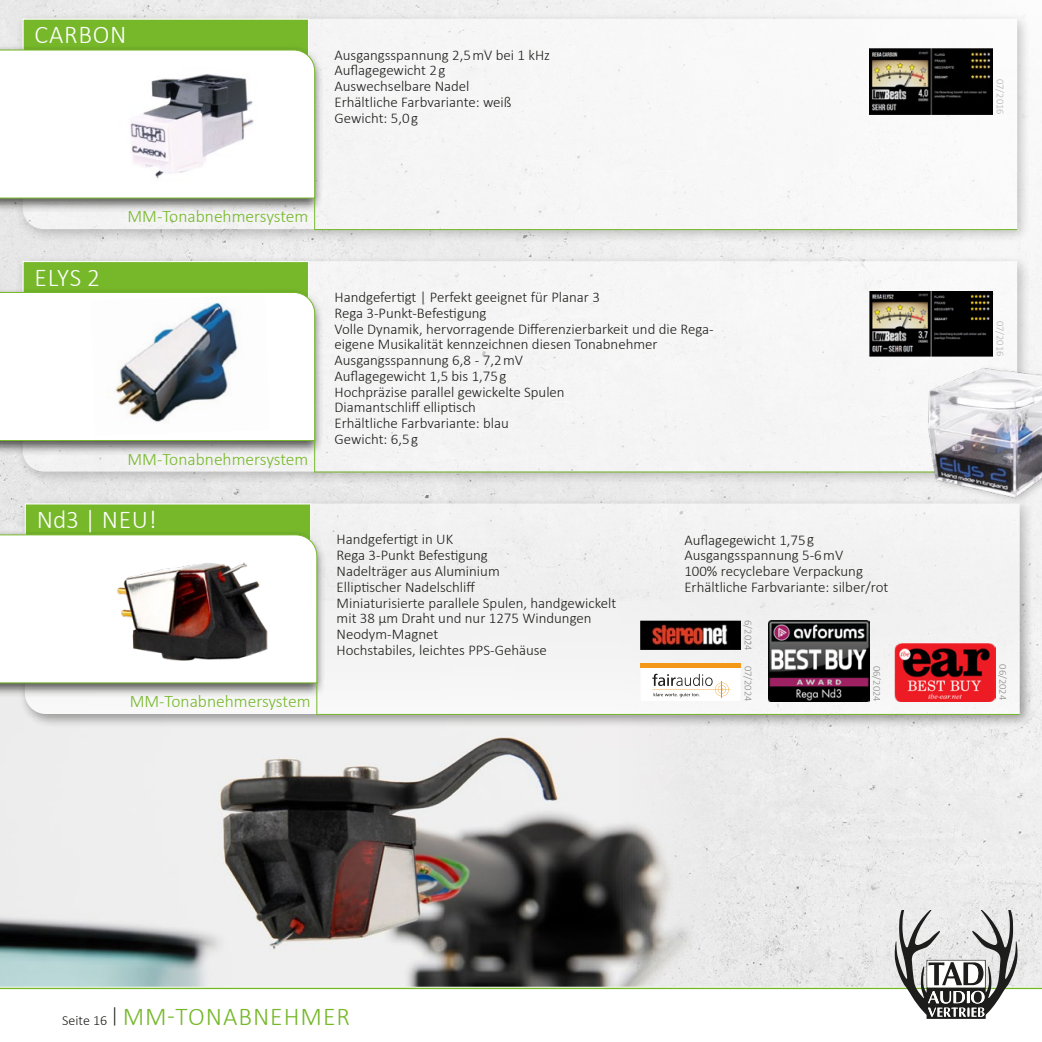
<style>
.page{position:relative;width:1042px;height:1042px;background:#ededed}
.page>*{position:absolute;margin:0;border:0;box-sizing:border-box;transform-origin:0 0}
.t1{font:300 25.72px "Calibri";letter-spacing:.04em;color:#76b82a}
.t2{font:300 25.72px "Calibri";letter-spacing:.03em;color:#fff}
.t3{font:300 17.5px "Calibri";color:#76b82a}
.t4{font:300 14.88px/15.8px "Calibri";color:#1d1d1b}
.t5{font:300 10.5px "Calibri";color:#878786}
.t6{font:300 10.5px "Calibri";color:#b3b2b2}
.s1{font-size:14px;color:#1d1d1b}
.s2{font-size:21px;color:#1d1d1b}
</style>
<div class="page">
<img style="left:220px;top:736px;width:531px;height:174px">
<div style="left:0;top:988px;width:1042px;height:54px;background:#fff"></div>
<div style="left:15px;top:11px;width:1016px;height:232px;background:#1d1d1b;opacity:.5"></div>
<div style="left:23px;top:19px;width:994px;height:210px;background:#f7f7f7"></div>
<div style="left:23px;top:19px;width:286px;height:167px;background:#76b82a"></div>
<hr style="left:314px;top:229px;width:703px;height:1px;background:#76b82a">
<div style="left:0;top:45px;width:324px;height:168px;background:#1d1d1b;opacity:.75"></div>
<div style="left:0;top:49px;width:315px;height:150px;background:#fff"></div>
<hr style="left:314px;top:198px;width:1px;height:32px;background:#76b82a">
<img style="left:93px;top:57px;width:196px;height:128px">
<img style="left:869px;top:49px;width:123px;height:65px">
<svg style="left:0;top:910px;width:1042px;height:109px"></svg>
<div style="left:18px;top:496px;width:1015px;height:232px;background:#1d1d1b;opacity:.5"></div>
<svg style="left:25px;top:503px;width:994px;height:211px"></svg>
<div style="left:25px;top:503px;width:286px;height:168px;background:#76b82a;border:1px solid #fff"></div>
<div style="left:0;top:530px;width:326px;height:168px;background:#1d1d1b;opacity:.75"></div>
<svg style="left:0;top:534px;width:318px;height:150px;background:#f3f7ed"></svg>
<hr style="left:316px;top:682px;width:1px;height:33px;background:#76b82a">
<img style="left:86px;top:539px;width:222px;height:142px">
<hr style="left:317px;top:714px;width:702px;height:1px;background:#76b82a">
<img style="left:894px;top:644px;width:101px;height:57px">
<div style="left:16px;top:254px;width:1015px;height:232px;background:#1d1d1b;opacity:.5"></div>
<svg style="left:23px;top:261px;width:994px;height:210px"></svg>
<div style="left:23px;top:261px;width:286px;height:167px;background:#76b82a;border:1px solid #fff"></div>
<hr style="left:314px;top:471px;width:703px;height:1px;background:#76b82a">
<div style="left:0;top:287px;width:324px;height:168px;background:#1d1d1b;opacity:.75"></div>
<div style="left:0;top:292px;width:315px;height:149px;background:#fff"></div>
<hr style="left:314px;top:440px;width:1px;height:32px;background:#76b82a">
<img style="left:899px;top:346px;width:143px;height:176px">
<img style="left:91px;top:295px;width:178px;height:140px">
<img style="left:869px;top:291px;width:123px;height:65px">
<img style="left:768px;top:621px;width:101px;height:80px">
<div style="left:640px;top:663px;width:101px;height:38px;background:#fff"></div>
<hr style="left:741px;top:663px;width:1px;height:38px;background:#e3e3e3">
<hr style="left:640px;top:663px;width:1px;height:38px;background:#e3e3e3">
<div style="left:640px;top:663px;width:101px;height:5px;background:#f49819"></div>
<svg style="left:652px;top:674px;width:78px;height:24px"></svg>
<img style="left:644px;top:625px;width:93px;height:21px">
<div style="left:640px;top:621px;width:101px;height:29px;border:3px solid #000"></div>
<h1 class="t2" style="left:35px;top:19px;width:93px">CARBON</h1>
<p class="t4" style="left:334px;top:47px;width:217px">Ausgangsspannung 2,5mV bei 1 kHz<br>Auflagegewicht 2g<br>Auswechselbare Nadel<br>Erhältliche Farbvariante: weiß<br>Gewicht: 5,0g</p>
<h1 class="t2" style="left:35px;top:261px;width:67px">ELYS 2</h1>
<p class="t3" style="left:127px;top:206px;width:182px">MM-Tonabnehmersystem</p>
<p class="t3" style="left:127px;top:448px;width:182px">MM-Tonabnehmersystem</p>
<h1 class="t2" style="left:37px;top:504px;width:121px">Nd3 | NEU!</h1>
<p class="t3" style="left:130px;top:690px;width:182px">MM-Tonabnehmersystem</p>
<p class="t4" style="left:334px;top:289px;width:381px">Handgefertigt | Perfekt geeignet für Planar 3<br>Rega 3-Punkt-Befestigung<br>Volle Dynamik, hervorragende Differenzierbarkeit und die Rega&shy;eigene Musikalität kennzeichnen diesen Tonabnehmer Ausgangsspannung 6,8 - 7,2mV<br>Auflagegewicht 1,5 bis 1,75g<br>Hochpräzise parallel gewickelte Spulen<br>Diamantschliff elliptisch<br>Erhältliche Farbvariante: blau<br>Gewicht: 6,5g</p>
<p class="t4" style="left:337px;top:531px;width:281px">Handgefertigt in UK<br>Rega 3-Punkt Befestigung<br>Nadelträger aus Aluminium<br>Elliptischer Nadelschliff<br>Miniaturisierte parallele Spulen, handgewickelt mit 38 µm Draht und nur 1275 Windungen<br>Neodym-Magnet<br>Hochstabiles, leichtes PPS-Gehäuse</p>
<p class="t4" style="left:684px;top:531px;width:205px">Auflagegewicht 1,75g<br>Ausgangsspannung 5-6mV<br>100% recyclebare Verpackung<br>Erhältliche Farbvariante: silber/rot</p>
<p class="t5" style="left:755px;top:620px;width:32px;rotate:90deg">6/2024</p>
<p class="t5" style="left:755px;top:666px;width:37px;rotate:90deg">07/2024</p>
<p class="t5" style="left:883px;top:666px;width:37px;rotate:90deg">06/2024</p>
<p class="t6" style="left:1006px;top:79px;width:37px;rotate:90deg">07/2016</p>
<p class="t6" style="left:1006px;top:321px;width:37px;rotate:90deg">07/2016</p>
<p class="t5" style="left:1009px;top:664px;width:37px;rotate:90deg">06/2024</p>
<h1 class="t1" style="left:62px;top:1000px;width:289px"><span class="s1">Seite 16</span> <span class="s2">|</span> MM-TONABNEHMER</h1>
</div>
